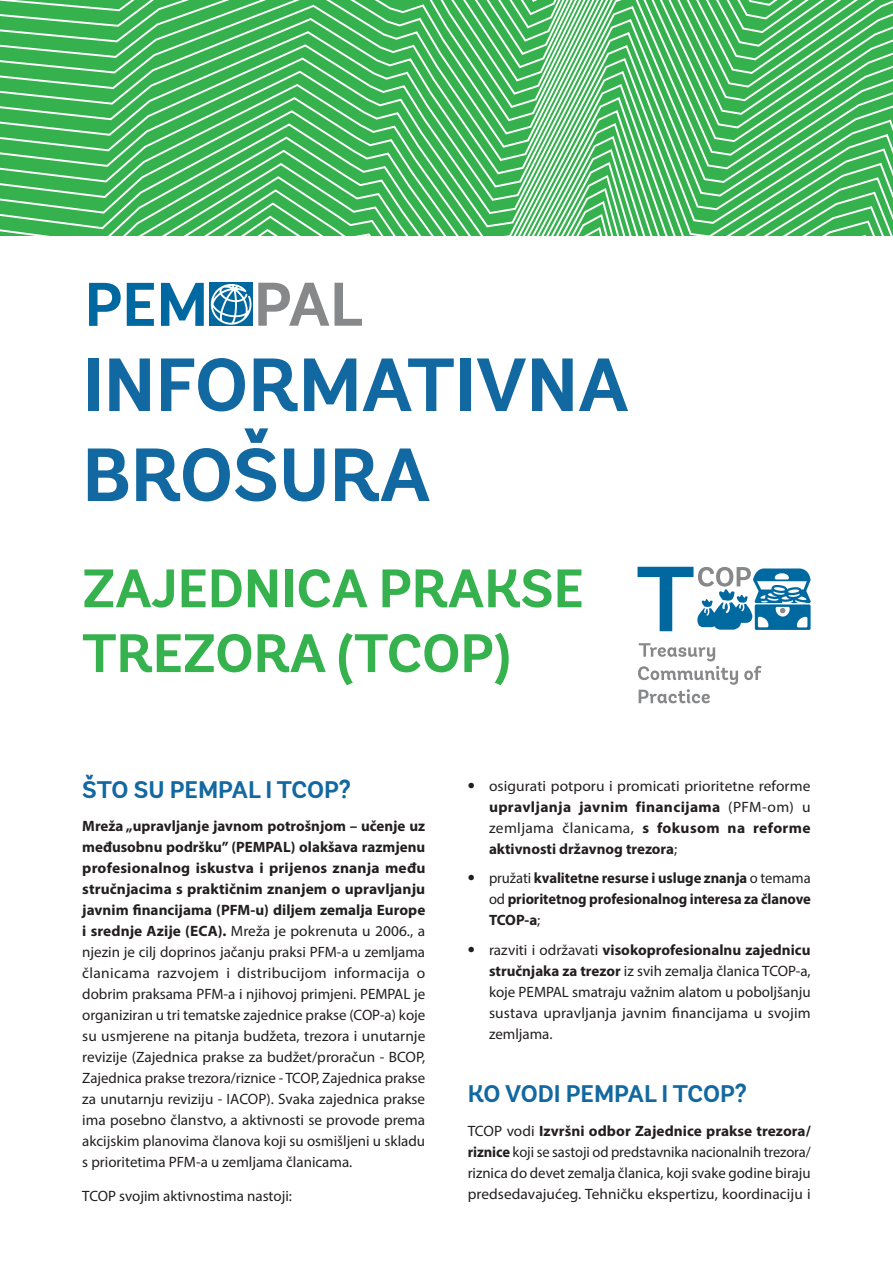
<style>
.page{position:relative;width:893px;height:1263px;background:#fff}
.page>*{position:absolute;margin:0;border:0;box-sizing:border-box;transform-origin:0 0}
.t1{font:700 75px/90px "Andes";color:#1268a0}
.t2{font:700 54px/64.8px "Andes";color:#35b24d}
.header_2{font:700 24px "Andes";color:#1268a0}
.Body_text{font:15px/21px "Myriad Pro";letter-spacing:.005em;color:#231f20;text-align:justify}
.t3{font:700 15px/21px "Myriad Pro";letter-spacing:-.005em;color:#231f20;text-align:justify}
.s1{font-weight:700}
.s2{font-weight:700;font-size:21px}
.s3{font-size:21px}
.s4{font-weight:400}
</style>
<div class="page">
<svg style="left:0;top:0;width:893px;height:6px;background:#5dc170"></svg>
<svg style="left:0;top:6px;width:893px;height:16px;background:#5dc170"></svg>
<svg style="left:0;top:22px;width:893px;height:15px;background:#5cc170"></svg>
<svg style="left:0;top:37px;width:893px;height:16px;background:#5dc170"></svg>
<svg style="left:0;top:53px;width:893px;height:16px;background:#5dc170"></svg>
<svg style="left:0;top:69px;width:893px;height:14px;background:#5dc170"></svg>
<svg style="left:0;top:83px;width:893px;height:13px;background:#5dc170"></svg>
<svg style="left:0;top:96px;width:893px;height:13px;background:#5dc170"></svg>
<svg style="left:0;top:109px;width:893px;height:13px;background:#5dc170"></svg>
<svg style="left:0;top:122px;width:893px;height:13px;background:#5ec171"></svg>
<svg style="left:0;top:135px;width:893px;height:13px;background:#5ec171"></svg>
<svg style="left:0;top:148px;width:893px;height:13px;background:#5dc171"></svg>
<svg style="left:0;top:161px;width:893px;height:13px;background:#5ec171"></svg>
<svg style="left:0;top:174px;width:893px;height:13px;background:#5ec171"></svg>
<svg style="left:0;top:187px;width:893px;height:48px;background:#5cc170"></svg>
<svg style="left:637px;top:567px;width:174px;height:64px"></svg>
<svg style="left:744px;top:666px;width:17px;height:14px"></svg>
<svg style="left:638px;top:643px;width:100px;height:60px"></svg>
<svg style="left:210px;top:283px;width:43px;height:43px"></svg>
<svg style="left:89px;top:283px;width:115px;height:43px"></svg>
<svg style="left:258px;top:283px;width:104px;height:43px"></svg>
<svg style="left:211px;top:284px;width:40px;height:41px"></svg>
<p class="t1" style="left:82px;top:342px;width:548px">INFORMATIVNA<br>BROŠURA</p>
<p class="t2" style="left:82px;top:558px;width:503px">ZAJEDNICA PRAKSE<br>TREZORA (TCOP)</p>
<p class="header_2" style="left:82px;top:774px;width:270px">ŠTO SU PEMPAL I TCOP?</p>
<p class="Body_text" style="left:82px;top:816px;width:345px"><span class="s1">Mreža „upravljanje javnom potrošnjom – učenje uz međusobnu podršku” (PEMPAL) olakšava razmjenu profesionalnog iskustva i prijenos znanja među stručnjacima s praktičnim znanjem o upravljanju javnim financijama (PFM-u) diljem zemalja Europe i srednje Azije (ECA).</span> Mreža je pokrenuta u 2006., a njezin je cilj doprinos jačanju praksi PFM-a u zemljama članicama razvojem i distribucijom informacija o dobrim praksama PFM-a i njihovoj primjeni. PEMPAL je organiziran u tri tematske zajednice prakse (COP-a) koje su usmjerene na pitanja budžeta, trezora i unutarnje revizije (Zajednica prakse za budžet/proračun - BCOP, Zajednica prakse trezora/riznice - TCOP, Zajednica prakse za unutarnju reviziju - IACOP). Svaka zajednica prakse ima posebno članstvo, a aktivnosti se provode prema akcijskim planovima članova koji su osmišljeni u skladu s prioritetima PFM-a u zemljama članicama.</p>
<p class="Body_text" style="left:82px;top:1185px;width:211px">TCOP svojim aktivnostima nastoji:</p>
<p class="Body_text" style="left:489px;top:775px;width:323px;text-indent:-21px"><span class="s2">•</span> osigurati potporu i promicati prioritetne reforme <span class="s1">upravljanja javnim financijama</span> (PFM-om) u zemljama članicama, <span class="s1">s fokusom na reforme aktivnosti državnog trezora</span>;</p>
<p class="t3" style="left:489px;top:867px;width:323px;text-indent:-21px"><span class="s3">•</span> <span class="s4">pružati</span> kvalitetne resurse i usluge znanja <span class="s4">o temama od</span> prioritetnog profesionalnog interesa za članove TCOP-a<span class="s4">;</span></p>
<p class="Body_text" style="left:489px;top:939px;width:323px;text-indent:-21px"><span class="s2">•</span> razviti i održavati <span class="s1">visokoprofesionalnu zajednicu stručnjaka za trezor</span> iz svih zemalja članica TCOP-a, koje PEMPAL smatraju važnim alatom u poboljšanju sustava upravljanja javnim financijama u svojim zemljama.</p>
<p class="header_2" style="left:468px;top:1078px;width:281px">KO VODI PEMPAL I TCOP?</p>
<p class="Body_text" style="left:468px;top:1120px;width:345px">TCOP vodi <span class="s1">Izvršni odbor Zajednice prakse trezora/ riznice</span> koji se sastoji od predstavnika nacionalnih trezora/ riznica do devet zemalja članica, koji svake godine biraju predsedavajućeg. Tehničku ekspertizu, koordinaciju i</p>
</div>
